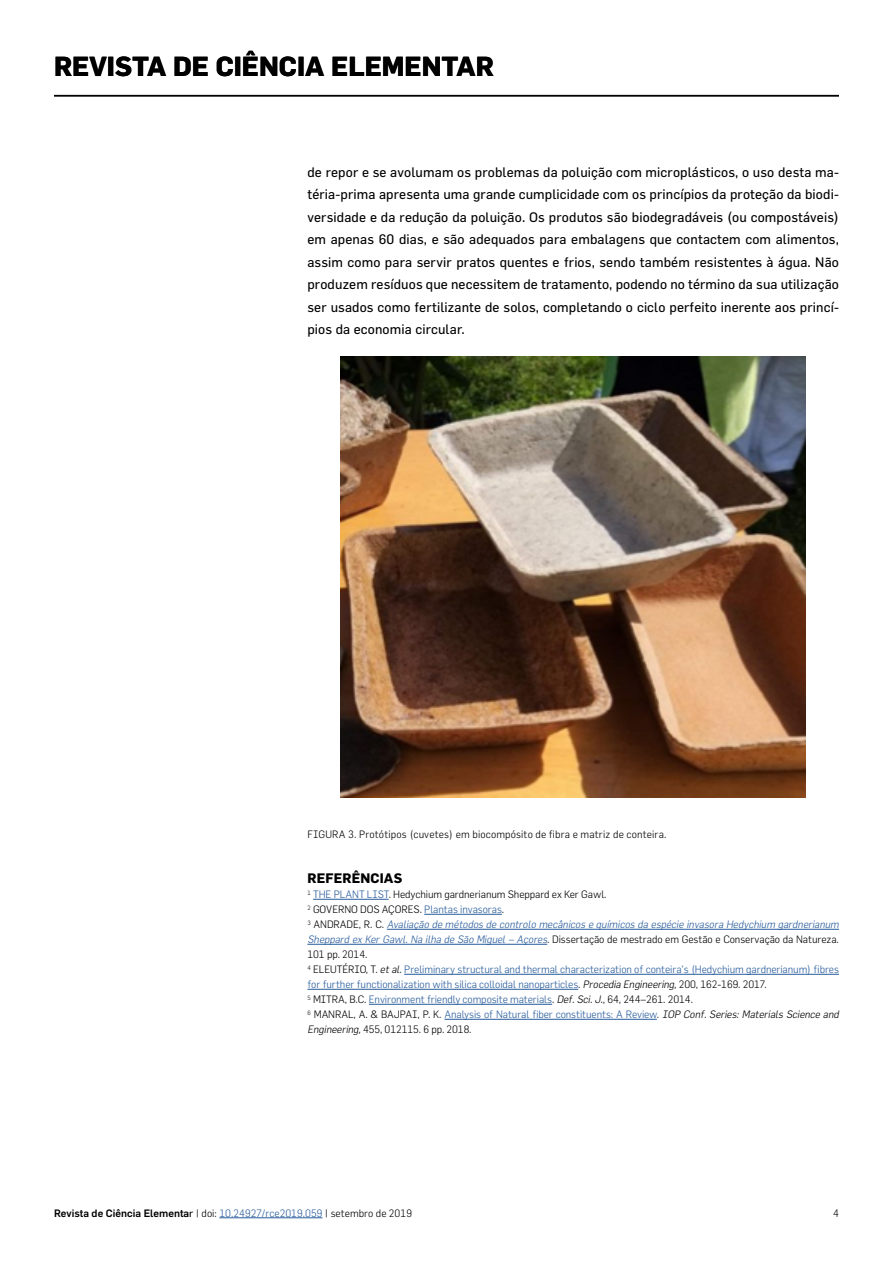
<style>
.page{position:relative;width:893px;height:1263px;background:#fff}
.page>*{position:absolute;margin:0;border:0;box-sizing:border-box;transform-origin:0 0}
.t1{font:700 27px "Flama";color:#000}
.t2{font:13.5px/22.5px "Flama";letter-spacing:.01em;color:#000;text-align:justify}
.t3{font:700 13.5px "Flama";letter-spacing:.01em;color:#000}
.t4{font:300 10.5px/15px "Flama";letter-spacing:-.01em;color:#275b9b}
.t5{font:300 10.5px "Flama";letter-spacing:.01em;color:#000}
.t6{font:500 10.5px "Flama";color:#000}
.s1{color:#000}
.s2{font-style:italic}
.s3{font-style:italic;color:#000}
.s4{font-weight:400}
.s5{font-weight:300}
.s6{font-weight:300;color:#275b9b}
</style>
<div class="page">
<hr style="left:54px;top:95px;width:785px;height:1px;background:#000">
<hr style="left:313px;top:899px;width:76px;height:1px;background:#275b9b">
<hr style="left:424px;top:914px;width:78px;height:1px;background:#275b9b">
<hr style="left:387px;top:929px;width:452px;height:1px;background:#275b9b">
<hr style="left:307px;top:944px;width:240px;height:1px;background:#275b9b">
<hr style="left:404px;top:974px;width:435px;height:1px;background:#275b9b">
<hr style="left:307px;top:989px;width:271px;height:1px;background:#275b9b">
<hr style="left:369px;top:1004px;width:183px;height:1px;background:#275b9b">
<hr style="left:444px;top:1019px;width:213px;height:1px;background:#275b9b">
<img style="left:341px;top:357px;width:465px;height:441px">
<hr style="left:219px;top:1217px;width:103px;height:1px;background:#275b9b">
<h1 class="t1" style="left:54px;top:50px;width:441px">REVISTA DE CIÊNCIA ELEMENTAR</h1>
<p class="t2" style="left:307px;top:160px;width:533px">de repor e se avolumam os problemas da poluição com microplásticos, o uso desta ma&shy;téria-prima apresenta uma grande cumplicidade com os princípios da proteção da biodi&shy;versidade e da redução da poluição. Os produtos são biodegradáveis (ou compostáveis) em apenas 60 dias, e são adequados para embalagens que contactem com alimentos, assim como para servir pratos quentes e frios, sendo também resistentes à água. Não produzem resíduos que necessitem de tratamento, podendo no término da sua utilização ser usados como fertilizante de solos, completando o ciclo perfeito inerente aos princí&shy;pios da economia circular.</p>
<p class="t5" style="left:307px;top:828px;width:360px">FIGURA 3. Protótipos (cuvetes) em biocompósito de fibra e matriz de conteira.</p>
<p class="t3" style="left:307px;top:870px;width:96px">REFERÊNCIAS</p>
<p class="t4" style="left:307px;top:887px;width:535px"><sup>1</sup> THE PLANT LIST<span class="s1">. Hedychium gardnerianum Sheppard ex Ker Gawl.<br></span><sup>2</sup> <span class="s1">GOVERNO DOS AÇORES.</span> Plantas invasoras<span class="s1">.<br></span><sup>3</sup> <span class="s1">A N D R A D E , R . C .</span> <span class="s2">Avaliação de métodos de controlo mecânicos e químicos da espécie invasora Hedychium gardnerianum Sheppard ex KerGawl.Na ilha de São Miguel– Açores</span><span class="s1">. Dissertação de mestrado em Gestão e Conservação da Natureza.<br>101 pp. 2014.<br></span><sup>4</sup> <span class="s1">ELEUTÉRIO, T.</span> <span class="s3">etal</span><span class="s1">.</span> Preliminary structural and thermal characterization of conteira’s (Hedychium gardnerianum) fibres for further functionalization with silica colloidal nanoparticles<span class="s1">.</span> <span class="s3">Procedia Engineering</span><span class="s1">, 200, 162-169. 2017.<br></span><sup>5</sup> <span class="s1">MITRA, B.C.</span> Environment friendly composite materials<span class="s1">.</span> <span class="s3">Def.Sci.J.</span><span class="s1">, 64, 244–261. 2014.<br></span><sup>6</sup> <span class="s1">MANRAL, A. &amp; BAJPAI, P. K.</span> Analysis of Natural fiber constituents: A Review<span class="s1">.</span> <span class="s3">IOP Conf. Series: Materials Science and Engineering,</span><span class="s1">455, 012115. 6 pp. 2018.</span></p>
<p class="t6" style="left:54px;top:1206px;width:360px">Revista de Ciência Elementa<span class="s4">r</span> <span class="s5">| doi:</span> <span class="s6">10.24927/rce2019.059</span> <span class="s5">| setembro de 2019</span></p>
<p class="t5" style="left:833px;top:1207px;width:7px">4</p>
</div>
